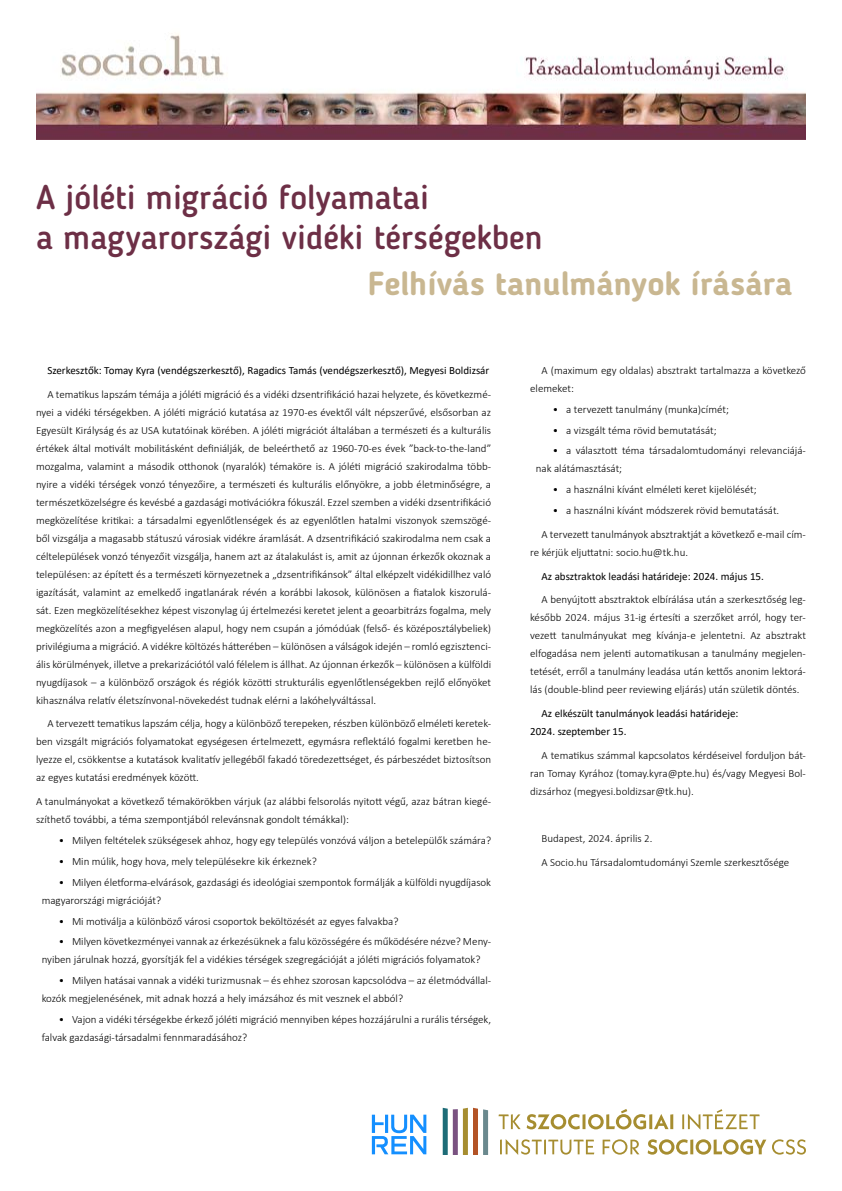
<style>
.page{position:relative;width:842px;height:1191px;background:#fff}
.page>*{position:absolute;margin:0;border:0;box-sizing:border-box;transform-origin:0 0}
.t1{font:500 34px/40.8px "Blogger Sans";color:#6d2f46}
.t2{font:700 33px "Blogger Sans";color:#c9b791}
.t3{font:300 11px/18px "Calibri";color:#000}
.t4{font:11px/18px "Calibri";color:#000}
</style>
<div class="page">
<img style="left:36px;top:34px;width:770px;height:105px">
<svg style="left:500px;top:1139px;width:306px;height:16px"></svg>
<svg style="left:498px;top:1109px;width:262px;height:20px"></svg>
<svg style="left:372px;top:1114px;width:54px;height:40px"></svg>
<div style="left:453px;top:1109px;width:5px;height:46px;background:#7a5281"></div>
<svg style="left:463px;top:1107px;width:25px;height:48px"></svg>
<svg style="left:443px;top:1107px;width:5px;height:48px"></svg>
<h1 class="t1" style="left:36px;top:176px;width:508px">A jóléti migráció folyamatai<br>a magyarországi vidéki térségekben</h1>
<h2 class="t2" style="left:368px;top:263px;width:426px">Felhívás tanulmányok írására</h2>
<p class="t4" style="left:47px;top:361px;width:444px">Szerkesztők: Tomay Kyra (vendégszerkesztő ,) Ragadics Tamás (vendégszerkesztő ,) Megyesi Boldizsár</p>
<p class="t3" style="left:36px;top:403px;width:457px">nyei a vidéki térségekben A. jóléti migráció kutatása az 1970-es évektől vált népszerűvé, elsősorban az</p>
<p class="t3" style="left:47px;top:385px;width:445px">A tematikus lapszám témája a jóléti migráció és a vidéki dzsentrifikáció hazai helyzete, és következmé-</p>
<p class="t3" style="left:36px;top:421px;width:457px">Egyesült Királyság és az USA kutatóinak körében A. jóléti migrációt általában a természeti és a kulturális értékek által motivált mobilitásként definiálják, de beleérthető az 1960-70-es évek ”back-to-the-land“</p>
<p class="t3" style="left:36px;top:475px;width:457px">nyire a vidéki térségek vonzó tényezőire a, természeti és kulturális előnyökre a, jobb életminőségre a,</p>
<p class="t3" style="left:36px;top:457px;width:457px">mozgalma, valamint a második otthonok (nyaralók) témaköre is A. jóléti migráció szakirodalma több-</p>
<p class="t3" style="left:36px;top:493px;width:457px">természetközelségre és kevésbé a gazdasági motivációkra fókuszál. Ezzel szemben a vidéki dzsentrifikáció</p>
<p class="t3" style="left:36px;top:529px;width:457px">ből vizsgálja a magasabb státuszú városiak vidékre áramlását A. dzsentrifikáció szakirodalma nem csak a</p>
<p class="t3" style="left:36px;top:511px;width:457px">megközelítése kritikai a: társadalmi egyenlőtlenségek és az egyenlőtlen hatalmi viszonyok szemszögé-</p>
<p class="t3" style="left:36px;top:547px;width:457px">céltelepülések vonzó tényezőit vizsgálja, hanem azt az átalakulást is, amit az újonnan érkezők okoznak a településen: az épített és a természeti környezetnek a „dzsentrifikánsok” által elképzelt vidékidillhez való</p>
<p class="t3" style="left:36px;top:601px;width:457px">sát. Ezen megközelítésekhez képest viszonylag új értelmezési keretet jelent a geoarbitrázs fogalma, mely</p>
<p class="t3" style="left:36px;top:583px;width:457px">igazítását, valamint az emelkedő ingatlanárak révén a korábbi lakosok, különösen a fiatalok kiszorulá-</p>
<p class="t3" style="left:36px;top:619px;width:457px">megközelítés azon a megfigyelésen alapul, hogy nem csupán a jómódúak (felső- és középosztálybeliek(</p>
<p class="t3" style="left:36px;top:655px;width:457px">ális körülmények, illetve a prekarizációtól való félelem is állhat. Az újonnan érkezők – különösen a külföldi</p>
<p class="t3" style="left:36px;top:637px;width:457px">privilégiuma a migráció A. vidékre költözés hátterében – különösen a válságok idején – romló egzisztenci-</p>
<p class="t3" style="left:36px;top:673px;width:457px">nyugdíjasok – a különböző országok és régiók közötti strukturális egyenlőtlenségekben rejlő előnyöket kihasználva relatív életszínvonal-növekedést tudnak elérni a lakóhelyváltással.</p>
<p class="t3" style="left:47px;top:714px;width:445px">A tervezett tematikus lapszám célja, hogy a különböző terepeken, részben különböző elméleti keretek-</p>
<p class="t3" style="left:36px;top:732px;width:457px">ben vizsgált migrációs folyamatokat egységesen értelmezett, egymásra reflektáló fogalmi keretben he-</p>
<p class="t3" style="left:36px;top:750px;width:457px">lyezze el, csökkentse a kutatások kvalitatív jellegéből fakadó töredezettséget, és párbeszédet biztosítson</p>
<p class="t3" style="left:36px;top:768px;width:164px">az egyes kutatási eredmények között.</p>
<p class="t3" style="left:36px;top:810px;width:315px">szíthető további a, téma szempontjából relevánsnak gondolt témákkal :(</p>
<p class="t3" style="left:36px;top:792px;width:457px">A tanulmányokat a következő témakörökben várjuk (az alábbi felsorolás nyitott végű, azaz bátran kiegé-</p>
<p class="t3" style="left:72px;top:831px;width:421px">Milyen feltételek szükségesek ahhoz, hogy egy település vonzóvá váljon a betelepülők számára?</p>
<p class="t3" style="left:59px;top:831px;width:7px">•</p>
<p class="t3" style="left:59px;top:852px;width:7px">•</p>
<p class="t3" style="left:72px;top:852px;width:246px">Min múlik, hogy hova, mely településekre kik érkeznek?</p>
<p class="t3" style="left:72px;top:873px;width:421px">Milyen életforma-elvárások, gazdasági és ideológiai szempontok formálják a külföldi nyugdíjasok</p>
<p class="t3" style="left:42px;top:873px;width:121px;text-indent:17px">•<br>magyarországi migrációját?</p>
<p class="t3" style="left:72px;top:911px;width:328px">Mi motiválja a különböző városi csoportok beköltözését az egyes falvakba?</p>
<p class="t3" style="left:59px;top:911px;width:7px">•</p>
<p class="t3" style="left:72px;top:932px;width:421px">Milyen következményei vannak az érkezésüknek a falu közösségére és működésére nézve? Men -</p>
<p class="t3" style="left:42px;top:932px;width:440px;text-indent:17px">•<br>nyiben járulnak hozzá, gyorsítják fel a vidékies térségek szegregációját a jóléti migrációs folyamatok?</p>
<p class="t3" style="left:42px;top:989px;width:363px">kozók megjelenésének, mit adnak hozzá a hely imázsához és mit vesznek el abból?</p>
<p class="t3" style="left:72px;top:971px;width:421px">Milyen hatásai vannak a vidéki turizmusnak – és ehhez szorosan kapcsolódva – az életmódvállal-</p>
<p class="t3" style="left:59px;top:971px;width:7px">•</p>
<p class="t3" style="left:72px;top:1010px;width:421px">Vajon a vidéki térségekbe érkező jóléti migráció mennyiben képes hozzájárulni a rurális térségek,</p>
<p class="t3" style="left:42px;top:1010px;width:207px;text-indent:17px">•<br>falvak gazdasági-társadalmi fennmaradásához?</p>
<p class="t3" style="left:530px;top:361px;width:277px;text-indent:11px">A (maximum egy oldalas) absztrakt tartalmazza a következő elemeket:</p>
<p class="t3" style="left:566px;top:400px;width:164px">a tervezett tanulmány (munka)címét;</p>
<p class="t3" style="left:553px;top:400px;width:7px">•</p>
<p class="t3" style="left:566px;top:421px;width:152px">a vizsgált téma rövid bemutatását;</p>
<p class="t3" style="left:553px;top:421px;width:7px">•</p>
<p class="t3" style="left:536px;top:460px;width:88px">nak alátámasztását;</p>
<p class="t3" style="left:566px;top:442px;width:241px">a választott téma társadalomtudományi relevanciájá-</p>
<p class="t3" style="left:553px;top:442px;width:7px">•</p>
<p class="t3" style="left:553px;top:480px;width:7px">•</p>
<p class="t3" style="left:566px;top:480px;width:192px">a használni kívánt elméleti keret kijelölését;</p>
<p class="t3" style="left:566px;top:501px;width:215px">a használni kívánt módszerek rövid bemutatását.</p>
<p class="t3" style="left:553px;top:501px;width:7px">•</p>
<p class="t3" style="left:530px;top:543px;width:159px">re kérjük eljuttatni: socio.hu@tk.hu.</p>
<p class="t3" style="left:541px;top:525px;width:266px">A tervezett tanulmányok absztraktját a következő -e mail cím-</p>
<p class="t4" style="left:541px;top:566px;width:224px">Az absztraktok leadási határideje: 2024. május 15.</p>
<p class="t3" style="left:541px;top:590px;width:266px">A benyújtott absztraktok elbírálása után a szerkesztőség leg-</p>
<p class="t3" style="left:530px;top:608px;width:277px">később 2024. május 31-ig értesíti a szerzőket arról, hogy ter-</p>
<p class="t3" style="left:530px;top:626px;width:277px">vezett tanulmányukat meg kívánja e- jelentetni. Az absztrakt</p>
<p class="t3" style="left:530px;top:644px;width:277px">elfogadása nem jelenti automatikusan a tanulmány megjelen-</p>
<p class="t3" style="left:530px;top:662px;width:277px">tetését, erről a tanulmány leadása után kettős anonim lektorá-</p>
<p class="t3" style="left:530px;top:680px;width:271px">lás (double-blind peer reviewing eljárás) után születik döntés.</p>
<p class="t4" style="left:530px;top:704px;width:210px;text-indent:11px">Az elkészült tanulmányok leadási határideje:<br>2024. szeptember 15.</p>
<p class="t3" style="left:541px;top:746px;width:266px">A tematikus számmal kapcsolatos kérdéseivel forduljon bát-</p>
<p class="t3" style="left:530px;top:764px;width:277px">ran Tomay Kyrához (tomay.kyra@pte.hu) és/vagy Megyesi Bol-</p>
<p class="t3" style="left:530px;top:782px;width:165px">dizsárhoz (megyesi.boldizsar@tk.hu .(</p>
<p class="t3" style="left:541px;top:826px;width:249px;line-height:23.7px">Budapest, 2024. április 2.<br>A Socio.hu Társadalomtudományi Szemle szerkesztősége</p>
</div>
